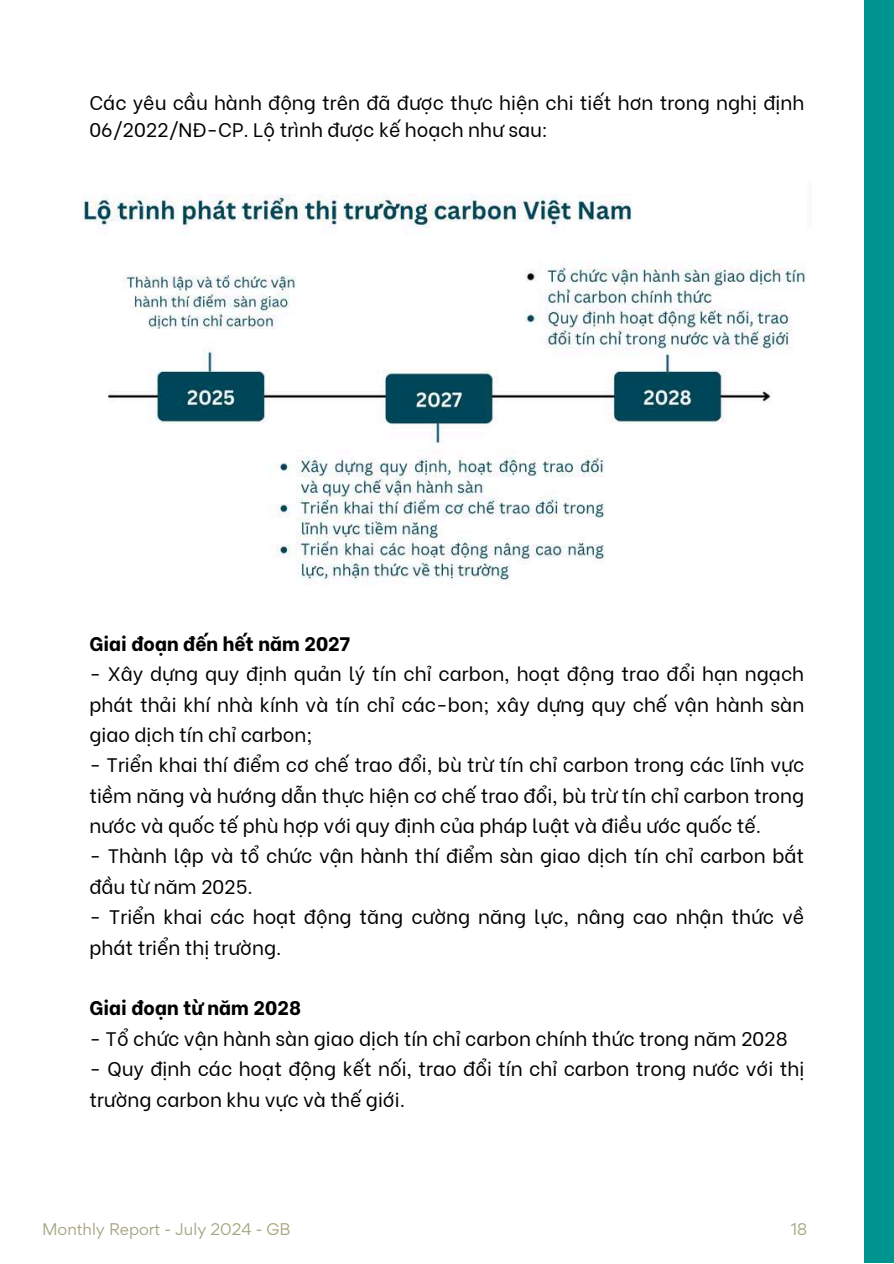
<style>
.page{position:relative;width:894px;height:1264px;background:#fff}
.page>*{position:absolute;margin:0;border:0;box-sizing:border-box;transform-origin:0 0}
.t1{font:19.5px/30.3px "Be Vietnam";color:#000}
.t2{font:800 19.5px "Be Vietnam";color:#000}
.t3{font:15px "Gordita";color:#a4a480}
</style>
<div class="page">
<div style="left:864px;top:0;width:29px;height:1263px;background:#009490"></div>
<img style="left:81px;top:194px;width:725px;height:390px">
<p class="t1" style="left:89px;top:87px;width:716px;line-height:27px">Các yêu cầu hành động trên đã được thực hiện chi tiết hơn trong nghị định<br>06/2022/NĐ-CP. Lộ trình được kế hoạch như sau:</p>
<p class="t2" style="left:89px;top:627px;width:262px">Giai đoạn đến hết năm 2027</p>
<p class="t1" style="left:89px;top:657px;width:716px;text-align:justify">- Xây dựng quy định quản lý tín chỉ carbon, hoạt động trao đổi hạn ngạch phát thải khí nhà kính và tín chỉ các-bon; xây dựng quy chế vận hành sàn giao dịch tín chỉ carbon;</p>
<p class="t1" style="left:89px;top:748px;width:716px;text-align:justify">- Triển khai thí điểm cơ chế trao đổi, bù trừ tín chỉ carbon trong các lĩnh vực tiềm năng và hướng dẫn thực hiện cơ chế trao đổi, bù trừ tín chỉ carbon trong nước và quốc tế phù hợp với quy định của pháp luật và điều ước quốc tế.</p>
<p class="t1" style="left:89px;top:839px;width:716px">- Thành lập và tổ chức vận hành thí điểm sàn giao dịch tín chỉ carbon bắt đầu từ năm 2025.</p>
<p class="t1" style="left:89px;top:900px;width:716px">- Triển khai các hoạt động tăng cường năng lực, nâng cao nhận thức về phát triển thị trường.</p>
<p class="t2" style="left:89px;top:992px;width:213px">Giai đoạn từ năm 2028</p>
<p class="t1" style="left:89px;top:1021px;width:699px">- Tổ chức vận hành sàn giao dịch tín chỉ carbon chính thức trong năm 2028</p>
<p class="t1" style="left:89px;top:1051px;width:716px">- Quy định các hoạt động kết nối, trao đổi tín chỉ carbon trong nước với thị trường carbon khu vực và thế giới.</p>
<p class="t3" style="left:42px;top:1218px;width:250px">Monthly Report - July 2024 - GB</p>
<p class="t3" style="left:790px;top:1218px;width:18px">18</p>
</div>
